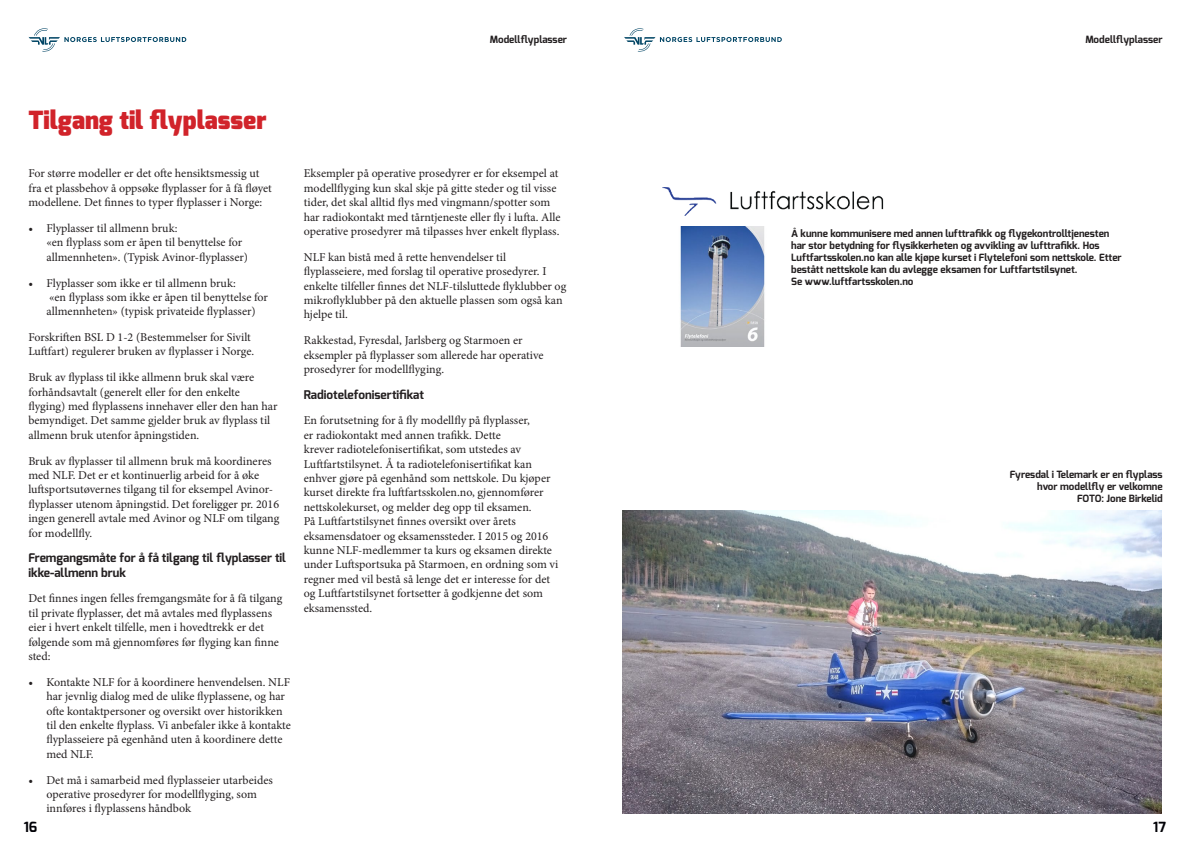
<style>
.page{position:relative;width:1191px;height:842px;background:#fff}
.page>*{position:absolute;margin:0;border:0;box-sizing:border-box;transform-origin:0 0}
.t1{font:900 25px "Exo";color:#d1232a}
.t2{font:700 14px "Exo";color:#010106}
.t3{font:12px/14.4px "Minion Pro";color:#231f20}
.t4{font:700 12px/14.4px "Exo";color:#231f20}
.t5{font:700 10px/12px "Exo";color:#231f20;text-align:right}
</style>
<div class="page">
<svg style="left:28px;top:28px;width:158px;height:24px"></svg>
<svg style="left:624px;top:28px;width:158px;height:24px"></svg>
<img style="left:622px;top:511px;width:539px;height:303px">
<img style="left:680px;top:227px;width:85px;height:120px">
<img style="left:662px;top:187px;width:221px;height:28px">
<p class="t5" style="left:490px;top:33px;width:79px">Modellflyplasser</p>
<p class="t5" style="left:1085px;top:33px;width:79px">Modellflyplasser</p>
<h1 class="t1" style="left:28px;top:103px;width:240px">Tilgang til flyplasser</h1>
<p class="t3" style="left:28px;top:166px;width:245px">For større modeller er det ofte hensiktsmessig ut fra et plassbehov å oppsøke flyplasser for å få fløyet modellene. Det finnes to typer flyplasser i Norge:</p>
<p class="t3" style="left:46px;top:221px;width:203px;text-indent:-18px">• Flyplasser til allmenn bruk:<br>«en flyplass som er åpen til benyttelse for allmennheten». (Typisk Avinor-flyplasser)</p>
<p class="t3" style="left:46px;top:275px;width:223px;text-indent:-18px">• Flyplasser som ikke er til allmenn bruk:<br>«en flyplass som ikke er åpen til benyttelse for allmennheten» (typisk privateide flyplasser)</p>
<p class="t3" style="left:28px;top:330px;width:227px">Forskriften BSL D 1-2 (Bestemmelser for Sivilt<br>Luftfart) regulerer bruken av flyplasser i Norge.</p>
<p class="t3" style="left:28px;top:370px;width:251px">Bruk av flyplass til ikke allmenn bruk skal være forhåndsavtalt (generelt eller for den enkelte flyging) med flyplassens innehaver eller den han har bemyndiget. Det samme gjelder bruk av flyplass til allmenn bruk utenfor åpningstiden.</p>
<p class="t3" style="left:28px;top:454px;width:252px">Bruk av flyplasser til allmenn bruk må koordineres med NLF. Det er et kontinuerlig arbeid for å øke luftsportsutøvernes tilgang til for eksempel Avinor&shy;flyplasser utenom åpningstid. Det foreligger pr. 2016 ingen generell avtale med Avinor og NLF om tilgang for modellfly.</p>
<p class="t4" style="left:28px;top:551px;width:259px">Fremgangsmåte for å få tilgang til flyplasser til ikke-allmenn bruk</p>
<p class="t3" style="left:28px;top:591px;width:255px">Det finnes ingen felles fremgangsmåte for å få tilgang til private flyplasser, det må avtales med flyplassens eier i hvert enkelt tilfelle, men i hovedtrekk er det følgende som må gjennomføres før flyging kan finne sted:</p>
<p class="t3" style="left:46px;top:675px;width:246px;text-indent:-18px">• Kontakte NLF for å koordinere henvendelsen. NLF har jevnlig dialog med de ulike flyplassene, og har ofte kontaktpersoner og oversikt over historikken til den enkelte flyplass. Vi anbefaler ikke å kontakte flyplasseiere på egenhånd uten å koordinere dette med NLF.</p>
<p class="t3" style="left:46px;top:772px;width:228px;text-indent:-18px">• Det må i samarbeid med flyplasseier utarbeides operative prosedyrer for modellflyging, som innføres i flyplassens håndbok</p>
<p class="t3" style="left:304px;top:166px;width:258px">Eksempler på operative prosedyrer er for eksempel at modellflyging kun skal skje på gitte steder og til visse tider, det skal alltid flys med vingmann/spotter som har radiokontakt med tårntjeneste eller fly i lufta. Alle operative prosedyrer må tilpasses hver enkelt flyplass.</p>
<p class="t3" style="left:304px;top:250px;width:264px">NLF kan bistå med å rette henvendelser til flyplasseiere, med forslag til operative prosedyrer. I enkelte tilfeller finnes det NLF-tilsluttede flyklubber og mikroflyklubber på den aktuelle plassen som også kan hjelpe til.</p>
<p class="t3" style="left:304px;top:333px;width:241px">Rakkestad, Fyresdal, Jarlsberg og Starmoen er eksempler på flyplasser som allerede har operative prosedyrer for modellflyging.</p>
<p class="t4" style="left:304px;top:387px;width:122px">Radiotelefonisertifikat</p>
<p class="t3" style="left:304px;top:413px;width:256px">En forutsetning for å fly modellfly på flyplasser,<br>er radiokontakt med annen trafikk. Dette<br>krever radiotelefonisertifikat, som utstedes av Luftfartstilsynet. Å ta radiotelefonisertifikat kan enhver gjøre på egenhånd som nettskole. Du kjøper kurset direkte fra luftfartsskolen.no, gjennomfører nettskolekurset, og melder deg opp til eksamen.<br>På Luftfartstilsynet finnes oversikt over årets eksamensdatoer og eksamenssteder. I 2015 og 2016 kunne NLF-medlemmer ta kurs og eksamen direkte under Luftsportsuka på Starmoen, en ordning som vi regner med vil bestå så lenge det er interesse for det og Luftfartstilsynet fortsetter å godkjenne det som eksamenssted.</p>
<p class="t5" style="left:791px;top:227px;width:332px;text-align:left">Å kunne kommunisere med annen lufttrafikk og flygekontrolltjenesten har stor betydning for flysikkerheten og avvikling av lufttrafikk. Hos Luftfartsskolen.no kan alle kjøpe kurset i Flytelefoni som nettskole. Etter bestått nettskole kan du avlegge eksamen for Luftfartstilsynet.<br>Se www.luftfartsskolen.no</p>
<p class="t5" style="left:1010px;top:468px;width:154px">Fyresdal i Telemark er en flyplass hvor modellfly er velkomne<br>FOTO: Jone Birkelid</p>
<p class="t2" style="left:24px;top:818px;width:15px">16</p>
<p class="t2" style="left:1153px;top:818px;width:14px">17</p>
</div>
